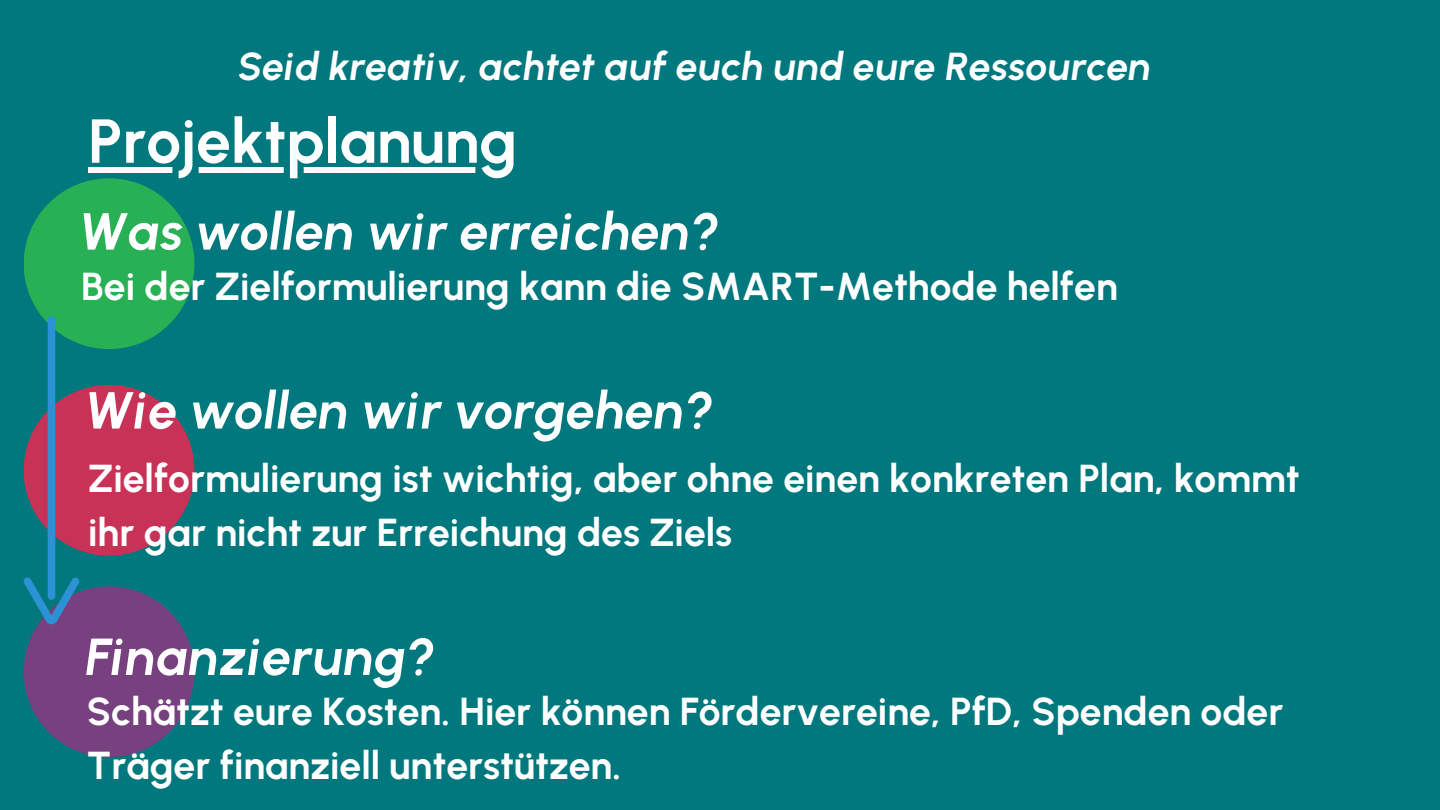
<style>
.page{position:relative;width:1440px;height:810px;background:#01787d}
.page>*{position:absolute;margin:0;border:0;box-sizing:border-box;transform-origin:0 0}
.t1{font:700 62px "Urbanist";color:#fff}
.t2{font:italic 700 52px "Urbanist";color:#fff}
.t3{font:700 39px/54px "Urbanist";color:#fff}
.t4{font:italic 700 39px "Urbanist";color:#fff}
</style>
<div class="page">
<div style="left:24px;top:178px;width:170px;height:171px;background:#28b055;border-radius:50%"></div>
<div style="left:24px;top:385px;width:170px;height:171px;background:#c93257;border-radius:50%"></div>
<div style="left:24px;top:586px;width:170px;height:171px;background:#77407f;border-radius:50%"></div>
<svg style="left:24px;top:577px;width:56px;height:47px"></svg>
<div style="left:48px;top:316px;width:7px;height:284px;background:#2c92d5;border-radius:4px"></div>
<svg style="left:88px;top:167px;width:388px;height:6px;background:#e0eeef"></svg>
<p class="t4" style="left:240px;top:43px;width:915px">Seid kreativ, achtet auf euch und eure Ressourcen</p>
<h1 class="t1" style="left:88px;top:104px;width:431px">Projektplanung</h1>
<p class="t2" style="left:81px;top:200px;width:642px">Was wollen wir erreichen?</p>
<h2 class="t3" style="left:81px;top:259px;width:1038px">Bei der Zielformulierung kann die SMART-Methode helfen</h2>
<h2 class="t2" style="left:87px;top:379px;width:631px">Wie wollen wir vorgehen?</h2>
<p class="t3" style="left:88px;top:451px;width:1213px">Zielformulierung ist wichtig, aber ohne einen konkreten Plan, kommt ihr gar nicht zur Erreichung des Ziels</p>
<p class="t2" style="left:88px;top:626px;width:351px">Finanzierung?</p>
<h2 class="t3" style="left:87px;top:684px;width:1198px">Schätzt eure Kosten. Hier können Fördervereine, PfD, Spenden oder<br>Träger finanziell unterstützen.</h2>
</div>
